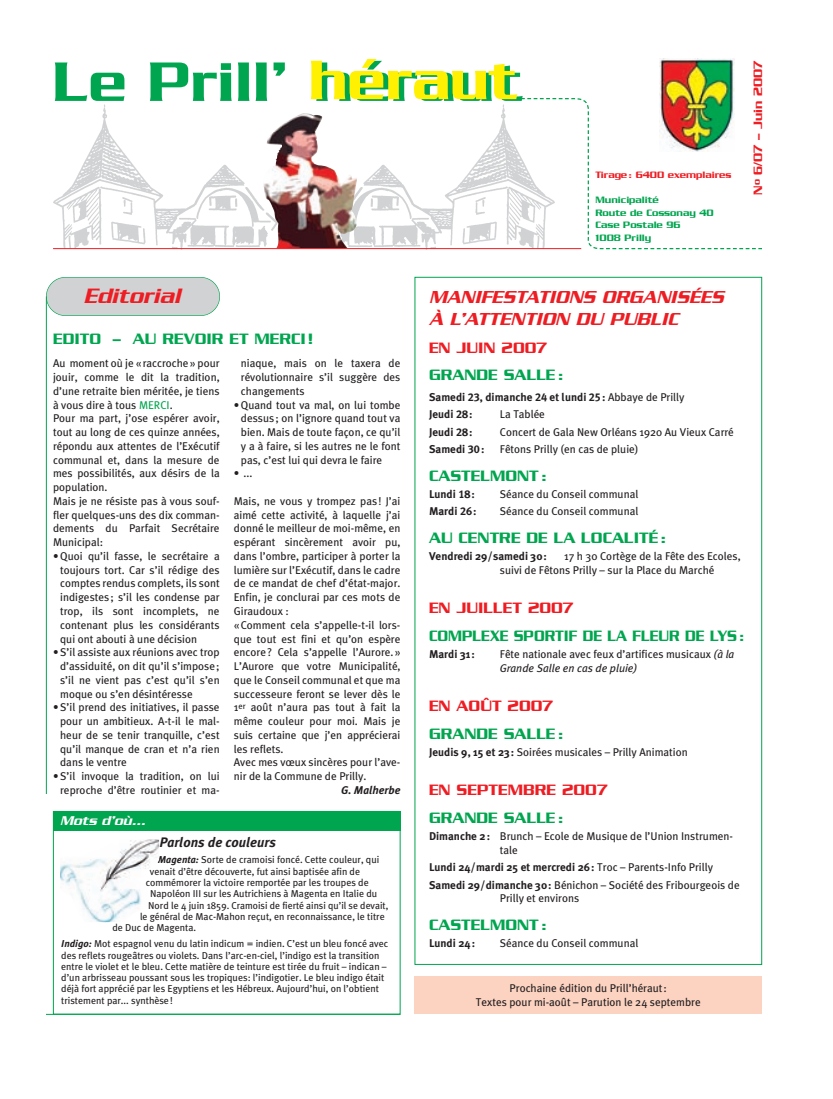
<style>
.page{position:relative;width:833px;height:1099px;background:#fff}
.page>*{position:absolute;margin:0;border:0;box-sizing:border-box;transform-origin:0 0}
.t1{font:500 60px "Serpentine";color:#00a54f}
.t2{font:italic 500 22.5px "Serpentine";color:#ee1d23}
.t3{font:italic 500 18.75px/21.2px "Serpentine";color:#ee1d23}
.t4{font:500 16.25px "Serpentine";color:#00a54f}
.t5{font:500 16.25px "Serpentine";color:#ee1d23}
.t6{font:500 16.25px "Serpentine";color:#00a54f;scale:.91 1}
.t7{font:italic 700 13.75px "Meta Plus";color:#231f20}
.t8{font:italic 500 13.75px "Serpentine";color:#fff}
.t9{font:500 13.12px "Serpentine";color:#ee1d23}
.t10{font:11.25px/13.8px "Meta Plus";color:#231f20}
.t11{font:700 11.25px/17.2px "Meta Plus";color:#231f20}
.t12{font:italic 700 11.25px "Meta Plus";color:#231f20}
.t13{font:10px/11.2px "Meta Plus";color:#231f20}
.t14{font:500 10px/12.5px "Serpentine";color:#00a54f}
.t15{font:500 10px "Serpentine";color:#ee1d23}
.s1{color:#fff101}
.s2{color:#00a54f}
.s3{font-weight:700;font-style:italic}
.s4{font-family:"Meta Plus Bold Caps";font-weight:400}
.s5{font-weight:400}
.s6{font-style:italic}
.s7{font-weight:700}
</style>
<div class="page">
<img style="left:660px;top:58px;width:74px;height:39px">
<img style="left:53px;top:104px;width:227px;height:146px">
<img style="left:328px;top:104px;width:192px;height:146px">
<img style="left:262px;top:113px;width:95px;height:135px">
<hr style="left:53px;top:248px;width:528px;height:1px;background:#ee1d23">
<svg style="left:520px;top:97px;width:242px;height:153px"></svg>
<div style="left:46px;top:277px;width:174px;height:39px;background:#d1d2d4;border-radius:19px"></div>
<div style="left:46px;top:277px;width:174px;height:39px;border:1px solid #00a54f;border-radius:19px"></div>
<hr style="left:46px;top:296px;width:1px;height:498px;background:#00a54f">
<hr style="left:46px;top:1014px;width:354px;height:1px;background:#00a54f">
<div style="left:53px;top:811px;width:347px;height:20px;background:#00a54f"></div>
<img style="left:60px;top:839px;width:99px;height:83px">
<div style="left:414px;top:976px;width:348px;height:38px;background:#fcd2c0"></div>
<h1 class="t1" style="left:53px;top:63px;width:466px">Le Prill’ <span class="s1">héraut</span></h1>
<p class="t15" style="left:595px;top:172px;width:138px">Tirage : 6400 exemplaires</p>
<p class="t14" style="left:595px;top:195px;width:120px">Municipalité<br>Route de Cossonay 40<br>Case Postale 96<br>1008 Prilly</p>
<p class="t9" style="left:754px;top:194px;width:135px;rotate:-90deg">N<sup>o</sup> 6/07 – Juin 2007</p>
<h2 class="t2" style="left:84px;top:289px;width:98px">Editorial</h2>
<h3 class="t4" style="left:53px;top:334px;width:261px">EDITO – AU REVOIR ET MERCI!</h3>
<p class="t10" style="left:53px;top:357px;width:168px">Au moment où je «raccroche» pour jouir, comme le dit la tradition, d’une retraite bien méritée, je tiens à vous dire à tous <span class="s2">MERCI</span>.<br>Pour ma part, j’ose espérer avoir, tout au long de ces quinze années, répondu aux attentes de l’Exécutif communal et, dans la mesure de mes possibilités, aux désirs de la population.<br>Mais je ne résiste pas à vous souf&shy;fler quelques-uns des dix comman&shy;dements du Parfait Secrétaire<br>Municipal:</p>
<p class="t10" style="left:60px;top:550px;width:161px;text-align:justify;text-indent:-7px">• Quoi qu’il fasse, le secrétaire a toujours tort. Car s’il rédige des comptes rendus complets, ils sont indigestes; s’il les condense par trop, ils sont incomplets, ne contenant plus les considérants qui ont abouti à une décision</p>
<p class="t10" style="left:60px;top:646px;width:161px;text-align:justify;text-indent:-7px">• S’il assiste aux réunions avec trop d’assiduité, on dit qu’il s’impose; s’il ne vient pas c’est qu’il s’en moque ou s’en désintéresse</p>
<p class="t10" style="left:60px;top:701px;width:161px;text-align:justify;text-indent:-7px">• S’il prend des initiatives, il passe pour un ambitieux. A-t-il le mal&shy;heur de se tenir tranquille, c’est qu’il manque de cran et n’a rien dans le ventre</p>
<p class="t10" style="left:53px;top:770px;width:168px;text-align:right">• S’il invoque la tradition, on lui reproche d’être routinier et ma-</p>
<p class="t10" style="left:241px;top:357px;width:161px;text-align:justify">niaque, mais on le taxera de révolutionnaire s’il suggère des changements</p>
<p class="t10" style="left:241px;top:398px;width:161px;text-align:justify;text-indent:-7px">• Quand tout va mal, on lui tombe dessus; on l’ignore quand tout va bien. Mais de toute façon, ce qu’il y a à faire, si les autres ne le font pas, c’est lui qui devra le faire</p>
<p class="t10" style="left:234px;top:467px;width:20px">• ...</p>
<p class="t10" style="left:234px;top:495px;width:168px">Mais, ne vous y trompez pas! J’ai aimé cette activité, à laquelle j’ai donné le meilleur de moi-même, en espérant sincèrement avoir pu, dans l’ombre, participer à porter la lumière sur l’Exécutif, dans le cadre de ce mandat de chef d’état-major.<br>Enfin, je conclurai par ces mots de<br>Giraudoux :<br>«Comment cela s’appelle-t-il lors&shy;que tout est fini et qu’on espère encore? Cela s’appelle l’Aurore.»<br>L’Aurore que votre Municipalité, que le Conseil communal et que ma successeure feront se lever dès le<br>1<sup>er</sup> août n’aura pas tout à fait la même couleur pour moi. Mais je suis certaine que j’en apprécierai les reflets.<br>Avec mes vœux sincères pour l’ave&shy;nir de la Commune de Prilly.</p>
<p class="t12" style="left:341px;top:785px;width:61px">G. Malherbe</p>
<p class="t8" style="left:60px;top:816px;width:87px">Mots d’où…</p>
<p class="t7" style="left:159px;top:836px;width:118px">Parlons de couleurs</p>
<p class="t13" style="left:158px;top:855px;width:223px"><span class="s3">Magenta:</span> Sorte de cramoisi foncé. Cette couleur, qui</p>
<p class="t13" style="left:150px;top:866px;width:212px">venait d’être découverte, fut ainsi baptisée afin de</p>
<p class="t13" style="left:146px;top:877px;width:224px">commémorer la victoire remportée par les troupes de</p>
<p class="t13" style="left:150px;top:888px;width:229px">Napoléon III sur les Autrichiens à Magenta en Italie du</p>
<p class="t13" style="left:148px;top:900px;width:242px">Nord le 4 juin 1859. Cramoisi de fierté ainsi qu’il se devait,</p>
<p class="t13" style="left:140px;top:911px;width:246px">le général de Mac-Mahon reçut, en reconnaissance, le titre</p>
<p class="t13" style="left:112px;top:922px;width:85px">de Duc de Magenta.</p>
<p class="t13" style="left:61px;top:938px;width:328px"><span class="s3">Indigo:</span> Mot espagnol venu du latin indicum = indien. C’est un bleu foncé avec des reflets rougeâtres ou violets. Dans l’arc-en-ciel, l’indigo est la transition entre le violet et le bleu. Cette matière de teinture est tirée du fruit – indican – d’un arbrisseau poussant sous les tropiques: l’indigotier. Le bleu indigo était déjà fort apprécié par les Egyptiens et les Hébreux. Aujourd’hui, on l’obtient tristement par... synthèse!</p>
<h3 class="t3" style="left:429px;top:288px;width:296px">MANIFESTATIONS ORGANISÉES<br>À L’ATTENTION DU PUBLIC</h3>
<h3 class="t5" style="left:429px;top:342px;width:119px">EN JUIN 2007</h3>
<h3 class="t4" style="left:429px;top:370px;width:136px">GRANDE SALLE :</h3>
<p class="t11" style="left:429px;top:389px;width:257px">Samedi <span class="s4">23</span>, dimanche <span class="s4">24</span> et lundi <span class="s4">25</span>: <span class="s5">Abbaye de Prilly<br></span>Jeudi <span class="s4">28</span>:</p>
<p class="t10" style="left:500px;top:408px;width:47px">La Tablée</p>
<p class="t11" style="left:429px;top:424px;width:45px">Jeudi <span class="s4">28</span>:</p>
<p class="t10" style="left:500px;top:426px;width:235px">Concert de Gala New Orléans 1920 Au Vieux Carré</p>
<p class="t11" style="left:429px;top:441px;width:57px">Samedi <span class="s4">30</span>:</p>
<p class="t10" style="left:500px;top:443px;width:140px">Fêtons Prilly (en cas de pluie)</p>
<h3 class="t4" style="left:429px;top:470px;width:119px">CASTELMONT :</h3>
<p class="t11" style="left:429px;top:486px;width:47px">Lundi <span class="s4">18</span>:</p>
<p class="t10" style="left:500px;top:488px;width:140px">Séance du Conseil communal</p>
<p class="t11" style="left:429px;top:503px;width:49px">Mardi <span class="s4">26</span>:</p>
<p class="t10" style="left:500px;top:505px;width:140px">Séance du Conseil communal</p>
<h3 class="t4" style="left:429px;top:532px;width:239px">AU CENTRE DE LA LOCALITÉ :</h3>
<p class="t11" style="left:429px;top:548px;width:119px">Vendredi 29/samedi 30:</p>
<p class="t10" style="left:500px;top:550px;width:242px;text-indent:64px">17 h 30 Cortège de la Fête des Ecoles, suivi de Fêtons Prilly – sur la Place du Marché</p>
<h3 class="t5" style="left:429px;top:603px;width:146px">EN JUILLET 2007</h3>
<h3 class="t6" style="left:429px;top:630px;width:348px">COMPLEXE SPORTIF DE LA FLEUR DE LYS :</h3>
<p class="t11" style="left:429px;top:646px;width:48px">Mardi 31:</p>
<p class="t10" style="left:500px;top:648px;width:236px">Fête nationale avec feux d’artifices musicaux <span class="s6">(à la<br>Grande Salle en cas de pluie)</span></p>
<h3 class="t5" style="left:429px;top:701px;width:125px">EN AOÛT 2007</h3>
<h3 class="t4" style="left:429px;top:728px;width:136px">GRANDE SALLE :</h3>
<p class="t10" style="left:429px;top:746px;width:260px"><span class="s7">Jeudis 9, 15 et 23:</span> Soirées musicales – Prilly Animation</p>
<h3 class="t5" style="left:429px;top:785px;width:180px">EN SEPTEMBRE 2007</h3>
<h3 class="t4" style="left:429px;top:812px;width:136px">GRANDE SALLE :</h3>
<p class="t10" style="left:500px;top:830px;width:235px;text-indent:-71px"><span class="s7">Dimanche 2:</span> Brunch – Ecole de Musique de l’Union Instrumen&shy;tale</p>
<p class="t10" style="left:429px;top:859px;width:312px;line-height:17.2px"><span class="s7">Lundi 24/mardi 25 et mercredi 26:</span> Troc – Parents-Info Prilly<br><span class="s7">Samedi 29/dimanche 30:</span> Bénichon – Société des Fribourgeois de</p>
<p class="t10" style="left:500px;top:892px;width:81px">Prilly et environs</p>
<h3 class="t4" style="left:429px;top:919px;width:119px">CASTELMONT :</h3>
<p class="t11" style="left:429px;top:935px;width:48px">Lundi 24:</p>
<p class="t10" style="left:500px;top:937px;width:140px">Séance du Conseil communal</p>
<p class="t10" style="left:476px;top:981px;width:226px;text-align:center">Prochaine édition du Prill’héraut:<br>Textes pour mi-août – Parution le 24 septembre</p>
</div>
